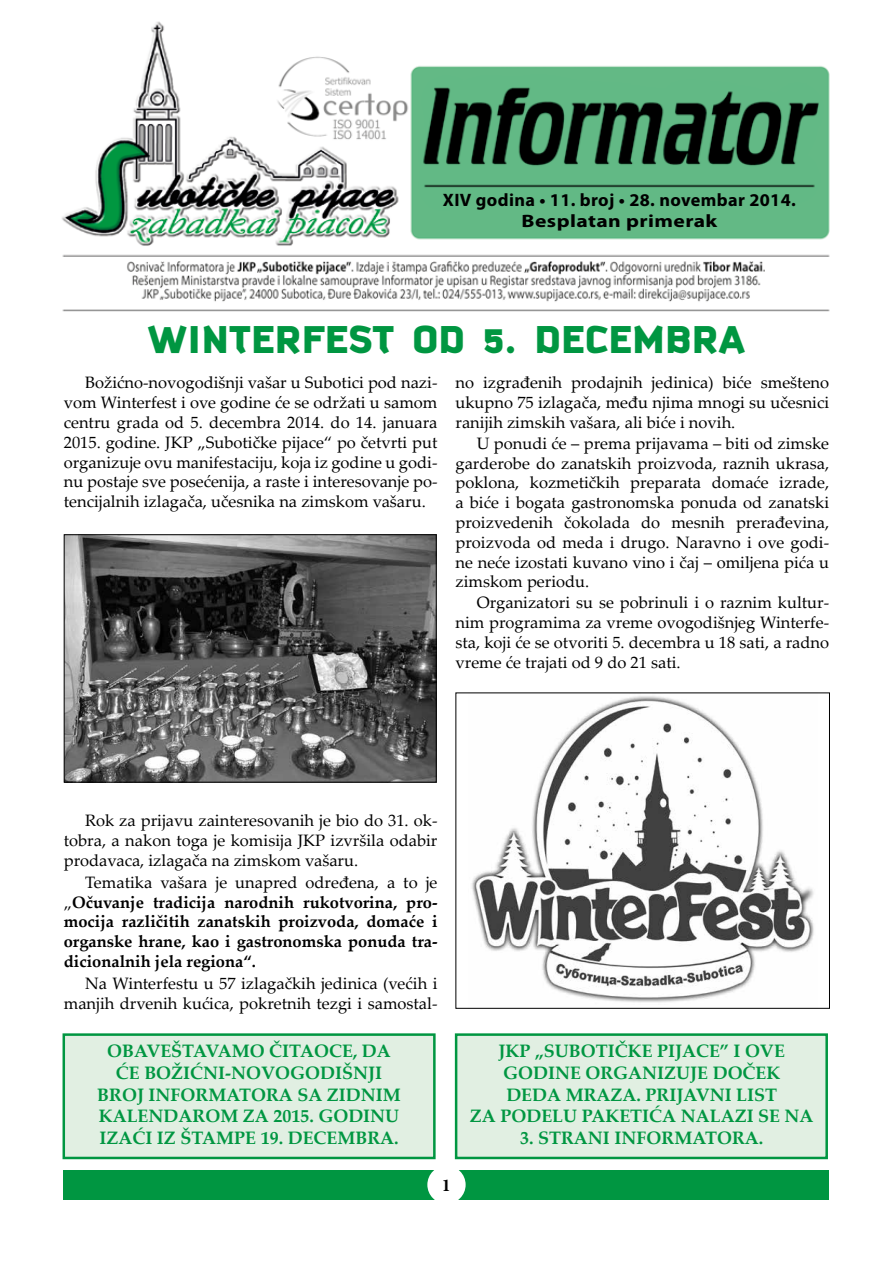
<style>
.page{position:relative;width:893px;height:1263px;background:#fff}
.page>*{position:absolute;margin:0;border:0;box-sizing:border-box;transform-origin:0 0}
.t1{font:900 42px "Kautiva Pro";color:#009641;scale:1.05 1}
.t2{font:700 18px/21.6px "Palatino Linotype";color:#009641;text-align:center}
.t3{font:700 18px/21.6px "Myriad Pro";letter-spacing:.02em;color:#000;text-align:center}
.t4{font:700 18px "Minion Pro";color:#000}
.t5{font:16.5px/19.8px "Palatino Linotype";color:#000;text-align:justify}
.t6{font:700 16.5px/19.8px "Palatino Linotype";color:#000;text-align:justify}
.s1{font-weight:400}
</style>
<div class="page">
<img style="left:62px;top:21px;width:768px;height:291px">
<div style="left:64px;top:1170px;width:765px;height:29px;background:#009641"></div>
<div style="left:427px;top:1165px;width:39px;height:39px;background:#fff;border-radius:50%"></div>
<div style="left:63px;top:1033px;width:373px;height:126px;background:#e1efe2;border:3px solid #009641"></div>
<div style="left:455px;top:1033px;width:373px;height:126px;background:#e1efe2;border:3px solid #009641"></div>
<img style="left:66px;top:536px;width:369px;height:244px">
<div style="left:64px;top:534px;width:373px;height:248px;border:1px solid #000"></div>
<img style="left:472px;top:696px;width:342px;height:307px">
<div style="left:455px;top:692px;width:375px;height:317px;border:1px solid #000"></div>
<p class="t3" style="left:443px;top:188px;width:354px">XIV godina • 11. broj • 28. novembar 2014.<br>Besplatan primerak</p>
<h1 class="t1" style="left:147px;top:315px;width:571px">WINTERFEST OD 5. DECEMBRA</h1>
<p class="t5" style="left:64px;top:372px;width:375px;text-indent:21px">Božićno-novogodišnji vašar u Subotici pod nazi&shy;vom Winterfest i ove godine će se održati u samom centru grada od 5. decembra 2014. do 14. januara 2015. godine. JKP „Subotičke pijace“ po četvrti put organizuje ovu manifestaciju, koja iz godine u godi&shy;nu postaje sve posećenija, a raste i interesovanje po&shy;tencijalnih izlagača, učesnika na zimskom vašaru.</p>
<p class="t5" style="left:455px;top:372px;width:375px">no izgrađenih prodajnih jedinica) biće smešteno ukupno 75 izlagača, među njima mnogi su učesnici ranijih zimskih vašara, ali biće i novih.</p>
<p class="t5" style="left:455px;top:433px;width:375px;text-indent:21px">U ponudi će – prema prijavama – biti od zimske garderobe do zanatskih proizvoda, raznih ukrasa, poklona, kozmetičkih preparata domaće izrade, a biće i bogata gastronomska ponuda od zanatski proizvedenih čokolada do mesnih prerađevina, proizvoda od meda i drugo. Naravno i ove godi&shy;ne neće izostati kuvano vino i čaj – omiljena pića u zimskom periodu.</p>
<p class="t5" style="left:455px;top:592px;width:375px;text-indent:21px">Organizatori su se pobrinuli i o raznim kultur&shy;nim programima za vreme ovogodišnjeg Winterfe&shy;sta, koji će se otvoriti 5. decembra u 18 sati, a radno vreme će trajati od 9 do 21 sati.</p>
<p class="t5" style="left:64px;top:810px;width:375px;text-indent:21px">Rok za prijavu zainteresovanih je bio do 31. ok&shy;tobra, a nakon toga je komisija JKP izvršila odabir prodavaca, izlagača na zimskom vašaru.</p>
<p class="t6" style="left:64px;top:872px;width:375px;text-indent:21px"><span class="s1">Tematika vašara je unapred određena, a to je „</span>Očuvanje tradicija narodnih rukotvorina, pro&shy;mocija različitih zanatskih proizvoda, domaće i organske hrane, kao i gastronomska ponuda tra&shy;dicionalnih jela regiona“.</p>
<p class="t5" style="left:64px;top:973px;width:375px;text-align:right">Na Winterfestu u 57 izlagačkih jedinica (većih i manjih drvenih kućica, pokretnih tezgi i samostal-</p>
<p class="t2" style="left:97px;top:1040px;width:305px">OBAVEŠTAVAMO ČITAOCE, DA<br>ĆE BOŽIĆNI-NOVOGODIŠNJI<br>BROJ INFORMATORA SA ZIDNIM<br>KALENDAROM ZA 2015. GODINU<br>IZAĆI IZ ŠTAMPE 19. DECEMBRA.</p>
<p class="t2" style="left:470px;top:1040px;width:345px">JKP „SUBOTIČKE PIJACE” I OVE<br>GODINE ORGANIZUJE DOČEK<br>DEDA MRAZA. PRIJAVNI LIST<br>ZA PODELU PAKETIĆA NALAZI SE NA</p>
<p class="t2" style="left:520px;top:1126px;width:245px">3. STRANI INFORMATORA.</p>
<p class="t4" style="left:442px;top:1173px;width:10px">1</p>
</div>
